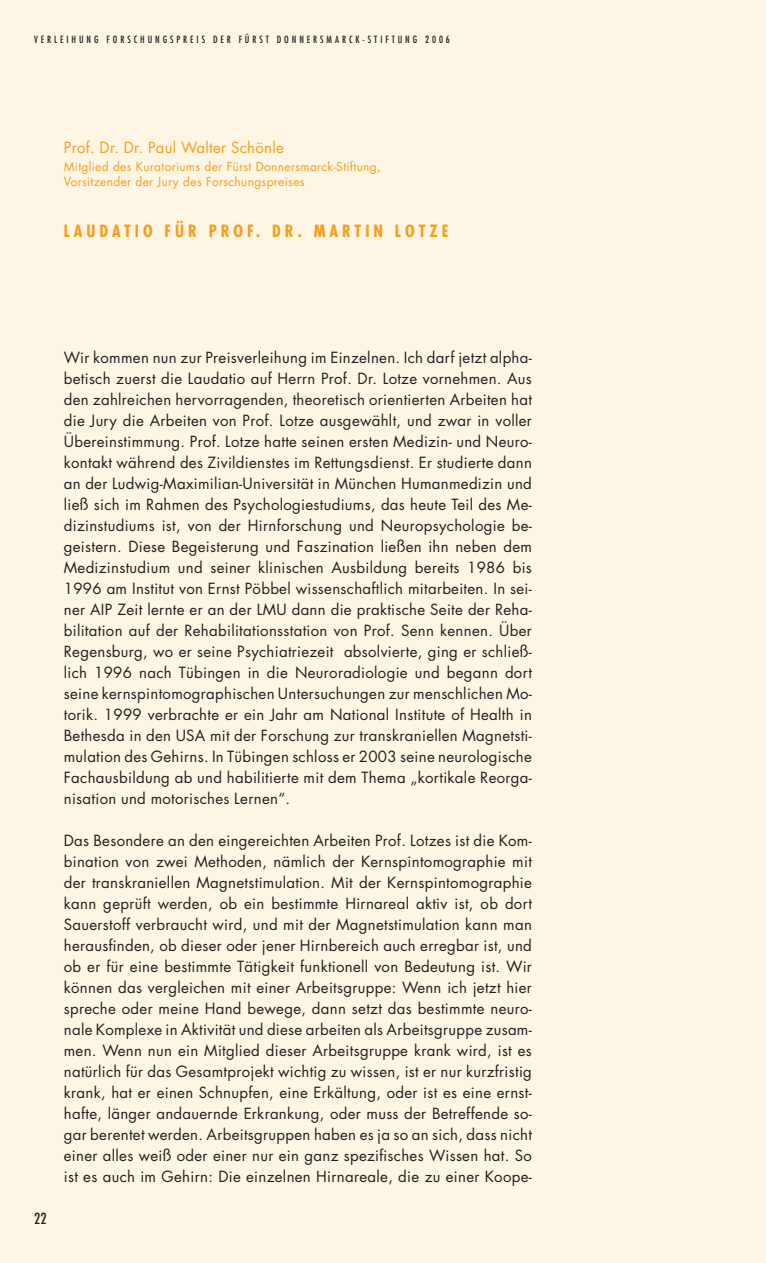
<style>
.page{position:relative;width:766px;height:1263px;background:#fff}
.page>*{position:absolute;margin:0;border:0;box-sizing:border-box;transform-origin:0 0}
.t1{font:700 condensed 16.5px "Futura";letter-spacing:.24em;color:#f89c1c}
.t2{font:15px/21px "Futura";letter-spacing:.02em;color:#231f20;text-align:justify}
.t3{font:15px "Futura";letter-spacing:.02em;color:#f89c1c}
.t4{font:condensed 15px "Futura";color:#231f20}
.t5{font:12px/15px "Futura";letter-spacing:.025em;color:#f89c1c}
.t6{font:condensed 9.75px "Futura";letter-spacing:.3em;color:#231f20}
</style>
<div class="page">
<div style="left:0;top:0;width:765px;height:1263px;background:#fef6e5"></div>
<p class="t6" style="left:34px;top:35px;width:417px">VERLEIHUNG FORSCHUNGSPREIS DER FÜRST DONNERSMARCK-STIFTUNG 2006</p>
<p class="t3" style="left:64px;top:140px;width:221px">Prof. Dr. Dr. Paul Walter Schönle</p>
<p class="t5" style="left:64px;top:160px;width:318px">Mitglied des Kuratoriums der Fürst Donnersmarck-Stiftung,<br>Vorsitzender der Jury des Forschungspreises</p>
<p class="t1" style="left:64px;top:223px;width:386px">LAUDATIO FÜR PROF. DR. MARTIN LOTZE</p>
<p class="t4" style="left:34px;top:1211px;width:14px">22</p>
<p class="t2" style="left:64px;top:348px;width:469px">Wir kommen nun zur Preisverleihung im Einzelnen. Ich darf jetzt alpha&shy;betisch zuerst die Laudatio auf Herrn Prof. Dr. Lotze vornehmen. Aus den zahlreichen hervorragenden, theoretisch orientierten Arbeiten hat die Jury die Arbeiten von Prof. Lotze ausgewählt, und zwar in voller Übereinstimmung. Prof. Lotze hatte seinen ersten Medizin- und Neuro&shy;kontakt während des Zivildienstes im Rettungsdienst. Er studierte dann an der Ludwig-Maximilian-Universität in München Humanmedizin und ließ sich im Rahmen des Psychologiestudiums, das heute Teil des Me&shy;dizinstudiums ist, von der Hirnforschung und Neuropsychologie be&shy;geistern. Diese Begeisterung und Faszination ließen ihn neben dem Medizinstudium und seiner klinischen Ausbildung bereits 1986 bis 1996 am Institut von Ernst Pöbbel wissenschaftlich mitarbeiten. In sei&shy;ner AIP Zeit lernte er an der LMU dann die praktische Seite der Reha&shy;bilitation auf der Rehabilitationsstation von Prof. Senn kennen. Über Regensburg, wo er seine Psychiatriezeit absolvierte, ging er schließ&shy;lich 1996 nach Tübingen in die Neuroradiologie und begann dort seine kernspintomographischen Untersuchungen zur menschlichen Mo&shy;torik. 1999 verbrachte er ein Jahr am National Institute of Health in Bethesda in den USA mit der Forschung zur transkraniellen Magnetsti&shy;mulation des Gehirns. In Tübingen schloss er 2003 seine neurologische Fachausbildung ab und habilitierte mit dem Thema „kortikale Reorga&shy;nisation und motorisches Lernen“.</p>
<p class="t2" style="left:64px;top:831px;width:469px">Das Besondere an den eingereichten Arbeiten Prof. Lotzes ist die Kom&shy;bination von zwei Methoden, nämlich der Kernspintomographie mit der transkraniellen Magnetstimulation. Mit der Kernspintomographie kann geprüft werden, ob ein bestimmte Hirnareal aktiv ist, ob dort Sauerstoff verbraucht wird, und mit der Magnetstimulation kann man herausfinden, ob dieser oder jener Hirnbereich auch erregbar ist, und ob er für eine bestimmte Tätigkeit funktionell von Bedeutung ist. Wir können das vergleichen mit einer Arbeitsgruppe: Wenn ich jetzt hier spreche oder meine Hand bewege, dann setzt das bestimmte neuro&shy;nale Komplexe in Aktivität und diese arbeiten als Arbeitsgruppe zusam&shy;men. Wenn nun ein Mitglied dieser Arbeitsgruppe krank wird, ist es natürlich für das Gesamtprojekt wichtig zu wissen, ist er nur kurzfristig krank, hat er einen Schnupfen, eine Erkältung, oder ist es eine ernst&shy;hafte, länger andauernde Erkrankung, oder muss der Betreffende so&shy;gar berentet werden. Arbeitsgruppen haben es ja so an sich, dass nicht einer alles weiß oder einer nur ein ganz spezifisches Wissen hat. So ist es auch im Gehirn: Die einzelnen Hirnareale, die zu einer Koope-</p>
</div>
